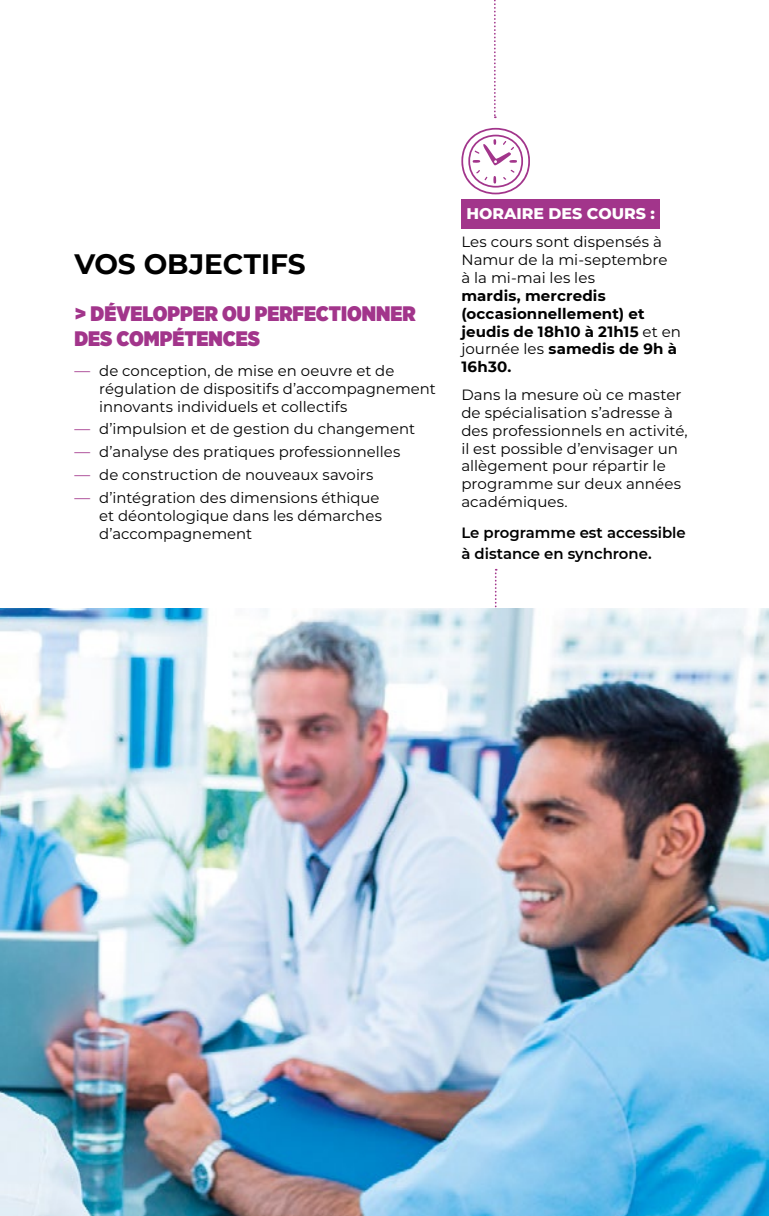
<style>
.page{position:relative;width:769px;height:1216px;background:#fff}
.page>*{position:absolute;margin:0;border:0;box-sizing:border-box;transform-origin:0 0}
.t1{font:700 28px "Montserrat";letter-spacing:-.005em;color:#000}
.t2{font:900 21px/24.5px "Gotham Narrow";color:#a2358b}
.t3{font:800 15.75px "Montserrat";color:#fff}
.t4{font:14.88px/17.8px "Montserrat";letter-spacing:.005em;color:#000}
.t5{font:700 14.88px/17.8px "Montserrat";letter-spacing:.01em;color:#000}
.t6{font:600 14.88px/21px "Montserrat";color:#000}
.s1{font-size:15.75px;color:#a2358b}
.s2{font-weight:400}
</style>
<div class="page">
<div style="left:461px;top:199px;width:199px;height:29px;background:#a2358b"></div>
<svg style="left:461px;top:128px;width:69px;height:66px"></svg>
<svg style="left:494px;top:0;width:2px;height:118px"></svg>
<img style="left:0;top:608px;width:769px;height:607px">
<hr style="left:768px;top:360px;width:1px;height:672px;background:#fff">
<h1 class="t1" style="left:74px;top:244px;width:233px">VOS OBJECTIFS</h1>
<h2 class="t2" style="left:74px;top:301px;width:343px">&gt; DÉVELOPPER OU PERFECTIONNER<br>DES COMPÉTENCES</h2>
<p class="t4" style="left:99px;top:361px;width:338px;text-indent:-25px"><span class="s1">—</span> de conception, de mise en oeuvre et de régulation de dispositifs d’accompagnement innovants individuels et collectifs</p>
<p class="t4" style="left:74px;top:419px;width:342px"><span class="s1">—</span> d’impulsion et de gestion du changement</p>
<p class="t4" style="left:74px;top:442px;width:327px"><span class="s1">—</span> d’analyse des pratiques professionnelles</p>
<p class="t4" style="left:74px;top:465px;width:300px"><span class="s1">—</span> de construction de nouveaux savoirs</p>
<p class="t4" style="left:99px;top:488px;width:284px;text-indent:-25px"><span class="s1">—</span> d’intégration des dimensions éthique et déontologique dans les démarches d’accompagnement</p>
<p class="t3" style="left:466px;top:202px;width:190px">HORAIRE DES COURS :</p>
<p class="t4" style="left:461px;top:232px;width:208px">Les cours sont dispensés à<br>Namur de la mi-septembre à la mi-mai les les</p>
<p class="t5" style="left:461px;top:286px;width:221px">mardis, mercredis (occasionnellement) et jeudis de 18h10 à 21h15 <span class="s2">et en journée les</span> samedis de 9h à<br>16h30.</p>
<p class="t4" style="left:461px;top:385px;width:228px">Dans la mesure où ce master de spécialisation s’adresse à des professionnels en activité, il est possible d’envisager un allègement pour répartir le programme sur deux années académiques.</p>
<p class="t6" style="left:461px;top:521px;width:226px">Le programme est accessible à distance en synchrone.</p>
</div>
